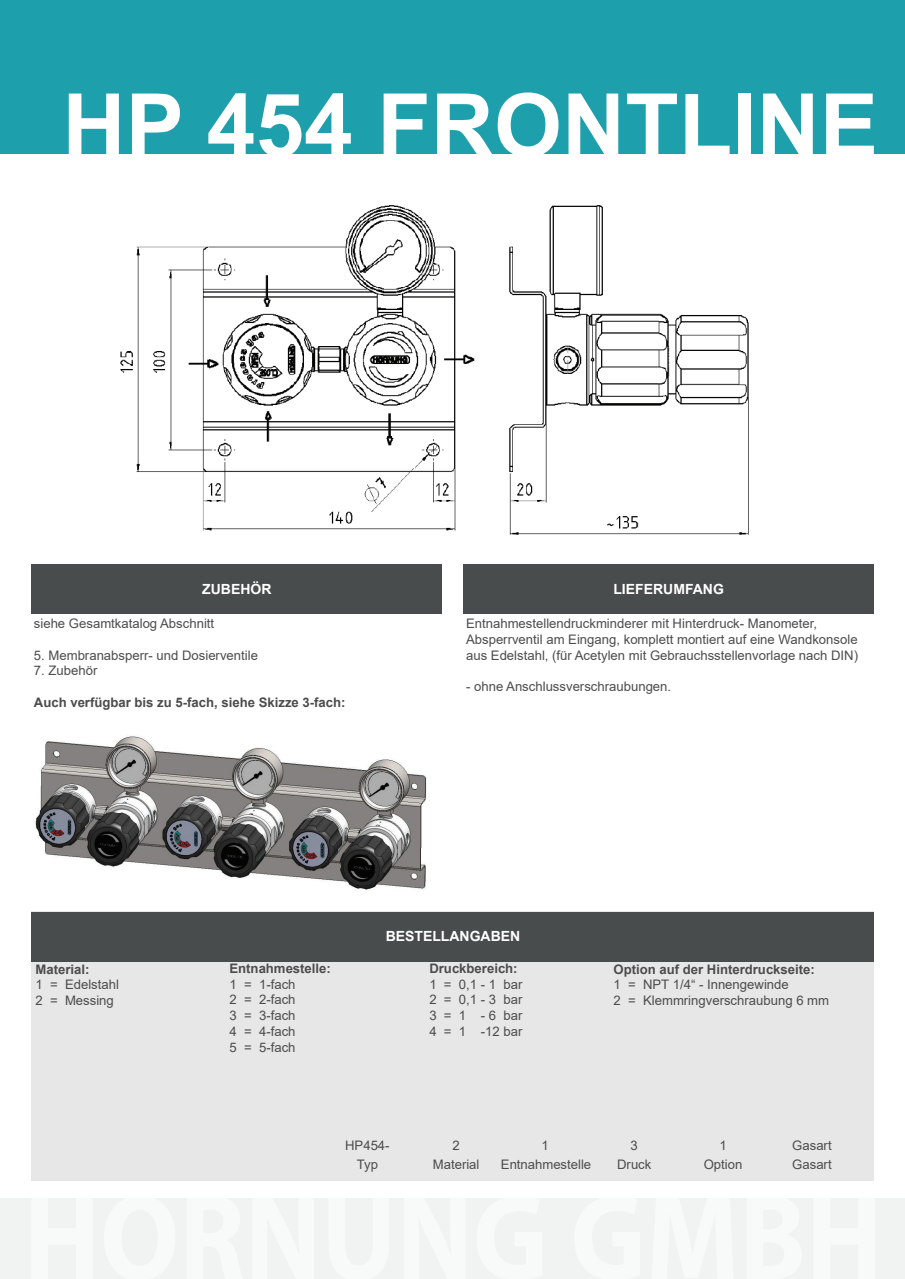
<style>
.page{position:relative;width:905px;height:1279px;background:#fff}
.page>*{position:absolute;margin:0;border:0;box-sizing:border-box;transform-origin:0 0}
.t1{font:700 87.5px "Arial";color:#fff}
.t2{font:700 14px "Arial";color:#fff}
.t3{font:13.12px/15.8px "Arial";color:#4c4c4c;text-align:center}
.t4{font:700 13.12px "Arial";color:#4c4c4c}
</style>
<div class="page">
<div style="left:0;top:0;width:904px;height:153px;background:#1da0ab"></div>
<div style="left:463px;top:564px;width:410px;height:50px;background:#494c4c"></div>
<div style="left:32px;top:564px;width:410px;height:50px;background:#494c4c"></div>
<div style="left:31px;top:911px;width:842px;height:270px;background:#e6e7e6"></div>
<div style="left:31px;top:911px;width:842px;height:50px;background:#494c4c"></div>
<div style="left:0;top:1198px;width:904px;height:80px;background:#f1f3f3"></div>
<img style="left:120px;top:205px;width:629px;height:330px">
<img style="left:35px;top:736px;width:392px;height:154px">
<h1 class="t1" style="left:62px;top:64px;width:817px">HP 454 FRONTLINE</h1>
<p class="t2" style="left:202px;top:579px;width:71px">ZUBEHÖR</p>
<p class="t2" style="left:613px;top:579px;width:112px">LIEFERUMFANG</p>
<p class="t3" style="left:34px;top:615px;width:182px">siehe Gesamtkatalog Abschnitt</p>
<p class="t3" style="left:34px;top:647px;width:225px">5. Membranabsperr- und Dosierventile</p>
<p class="t3" style="left:34px;top:662px;width:65px">7. Zubehör</p>
<p class="t4" style="left:34px;top:693px;width:313px">Auch verfügbar bis zu 5-fach, siehe Skizze 3-fach:</p>
<p class="t3" style="left:466px;top:615px;width:393px;text-align:left">Entnahmestellendruckminderer mit Hinterdruck- Manometer,<br>Absperrventil am Eingang, komplett montiert auf eine Wandkonsole aus Edelstahl, (für Acetylen mit Gebrauchsstellenvorlage nach DIN)</p>
<p class="t3" style="left:466px;top:678px;width:206px">- ohne Anschlussverschraubungen.</p>
<p class="t4" style="left:35px;top:959px;width:55px">Material:</p>
<p class="t3" style="left:35px;top:976px;width:85px;text-align:left">1 = Edelstahl<br>2 = Messing</p>
<p class="t4" style="left:229px;top:959px;width:103px">Entnahmestelle:</p>
<p class="t3" style="left:229px;top:976px;width:68px;text-align:justify">1 = 1-fach 2 = 2-fach 3 = 3-fach 4 = 4-fach 5 = 5-fach</p>
<p class="t2" style="left:385px;top:926px;width:136px">BESTELLANGABEN</p>
<p class="t4" style="left:429px;top:959px;width:90px">Druckbereich:</p>
<p class="t3" style="left:429px;top:976px;width:95px;text-align:justify">1 = 0,1 - 1 bar 2 = 0,1 - 3 bar 3 = 1 - 6 bar 4 = 1 -12 bar</p>
<p class="t4" style="left:613px;top:959px;width:203px">Option auf der Hinterdruckseite:</p>
<p class="t3" style="left:613px;top:976px;width:217px;text-align:left">1 = NPT 1/4“ - Innengewinde<br>2 = Klemmringverschraubung 6 mm</p>
<p class="t3" style="left:432px;top:1135px;width:48px;line-height:19.2px">2<br>Material</p>
<p class="t3" style="left:719px;top:1137px;width:9px">1</p>
<p class="t3" style="left:792px;top:1137px;width:41px">Gasart</p>
<p class="t3" style="left:345px;top:1135px;width:46px;line-height:19.2px">HP454-<br>Typ</p>
<p class="t3" style="left:617px;top:1135px;width:36px;line-height:19.2px">3<br>Druck</p>
<p class="t3" style="left:501px;top:1135px;width:92px;line-height:19.2px">1<br>Entnahmestelle</p>
<p class="t3" style="left:703px;top:1156px;width:40px">Option</p>
<p class="t3" style="left:792px;top:1156px;width:41px">Gasart</p>
</div>
